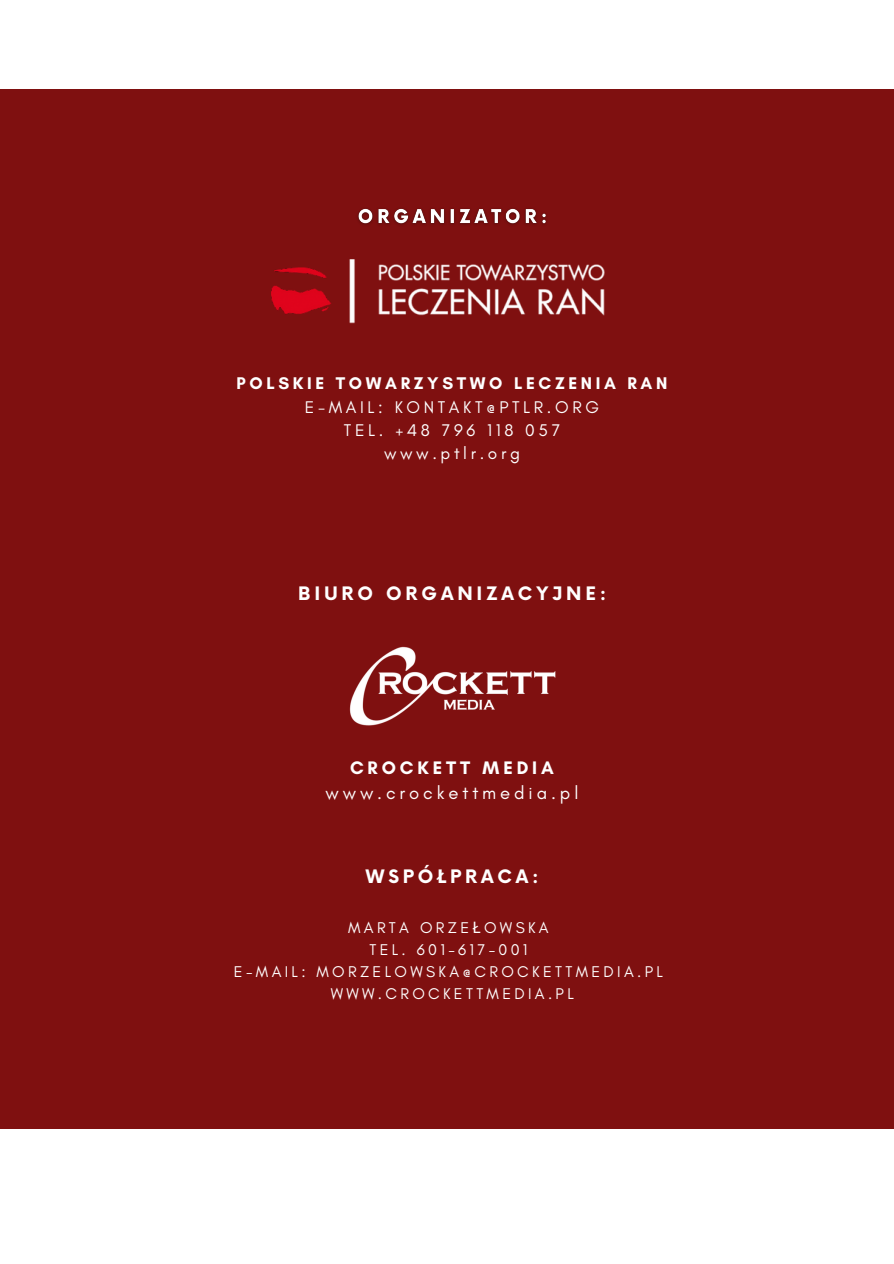
<style>
.page{position:relative;width:894px;height:1264px;background:#fff}
.page>*{position:absolute;margin:0;border:0;box-sizing:border-box;transform-origin:0 0}
.t1{font:18.45px/25px "Glacial Indifference";letter-spacing:.21em;color:#fff;text-align:center}
.t2{font:700 18.15px "Now";letter-spacing:.21em;color:#fff}
.t3{font:17.25px/23.4px "Glacial Indifference";letter-spacing:.21em;color:#fff;text-align:center}
.t4{font:15.9px "Glacial Indifference";letter-spacing:.21em;color:#fff}
.s1{font-weight:700}
.s2{font-family:"Noto Sans"}
</style>
<div class="page">
<div style="left:0;top:89px;width:893px;height:1039px;background:#7f1010"></div>
<img style="left:349px;top:646px;width:207px;height:80px">
<img style="left:358px;top:208px;width:188px;height:17px">
<img style="left:272px;top:259px;width:333px;height:65px">
<h1 class="t3" style="left:236px;top:371px;width:432px"><span class="s1">POLSKIE TOWARZYSTWO LECZENIA RAN<br></span>E-MAIL: KONTAKT@PTLR.ORG<br>TEL. +48 796 118 057<br>www.ptlr.org</h1>
<h2 class="t2" style="left:298px;top:584px;width:309px">BIURO ORGANIZACYJNE:</h2>
<p class="t1" style="left:325px;top:755px;width:254px"><span class="s1">CROCKETT MEDIA </span>www.crockettmedia.pl</p>
<h3 class="t2" style="left:366px;top:867px;width:174px">WSPÓŁPRACA:</h3>
<p class="t4" style="left:348px;top:917px;width:202px">MARTA ORZE<span class="s2">Ł</span>OWSKA</p>
<h1 class="t4" style="left:369px;top:939px;width:159px">TEL. 601-617-001</h1>
<p class="t4" style="left:234px;top:961px;width:430px">E-MAIL: MORZELOWSKA@CROCKETTMEDIA.PL</p>
<p class="t4" style="left:330px;top:983px;width:244px">WWW.CROCKETTMEDIA.PL</p>
</div>
